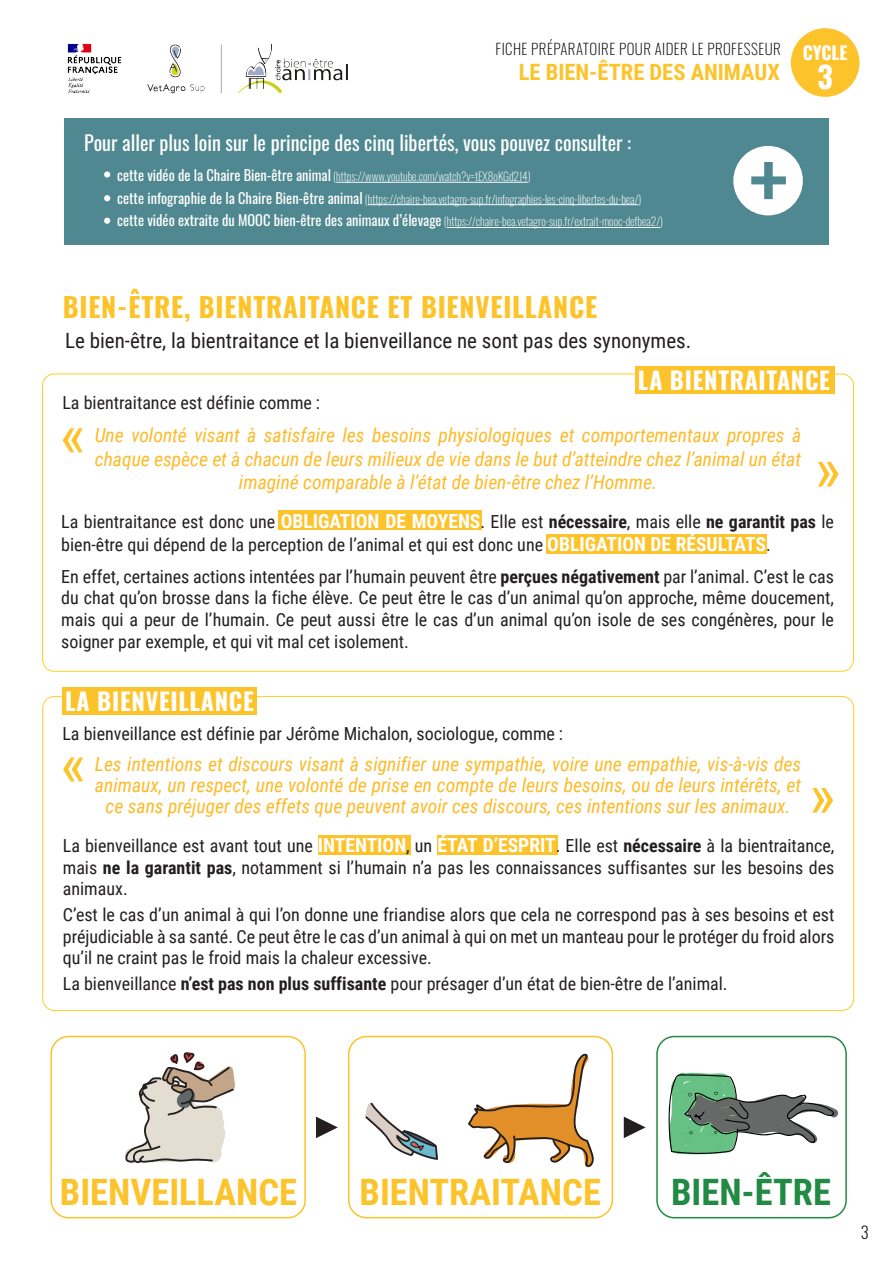
<style>
.page{position:relative;width:893px;height:1263px;background:#fff}
.page>*{position:absolute;margin:0;border:0;box-sizing:border-box;transform-origin:0 0}
.t1{font:500 90.75px "Oswald";color:#4f8890}
.t2{font:63.6px "Roboto Condensed";color:#fdc32a}
.t3{font:61.8px "Roboto Condensed";color:#fdc32a}
.t4{font:700 36.45px "Roboto Condensed";color:#fdc32a}
.t5{font:700 36.45px "Roboto Condensed";color:#218a43}
.t6{font:700 30px "Oswald";color:#fff}
.t7{font:700 27px "Oswald";letter-spacing:.03em;color:#fdc32a}
.t8{font:700 24px "Oswald";letter-spacing:.03em;color:#fff}
.t9{font:700 22.5px "Roboto Condensed";color:#fdc32a}
.t10{font:21px "Roboto Condensed";color:#231f20}
.t11{font:20.1px "Oswald";color:#fff}
.t12{font:italic 19.5px/23.4px "Roboto Condensed";color:#fdba28}
.t13{font:18px/21.6px "Roboto Condensed";color:#231f20;text-align:justify}
.t14{font:700 18px "Oswald";letter-spacing:-.005em;color:#fff}
.t15{font:300 16.5px "Oswald";color:#231f20}
.t16{font:200 15px "Oswald";letter-spacing:.03em;color:#000001}
.t17{font:14.4px "Oswald";color:#fff}
.t18{font:200 11.55px/22.8px "Oswald";color:#fff}
.s1{font-weight:400;font-size:14.4px}
.s2{font-weight:700;font-size:19.5px;color:#fff}
.s3{font-weight:700}
</style>
<div class="page">
<div style="left:50px;top:1036px;width:256px;height:182px;border:2px solid #fdc32a;border-radius:17px"></div>
<div style="left:348px;top:1036px;width:265px;height:182px;border:2px solid #fdc32a;border-radius:18px"></div>
<div style="left:656px;top:1036px;width:191px;height:182px;border:2px solid #218a43;border-radius:17px"></div>
<svg style="left:316px;top:1116px;width:22px;height:22px"></svg>
<svg style="left:624px;top:1116px;width:22px;height:22px"></svg>
<svg style="left:124px;top:1052px;width:111px;height:112px"></svg>
<svg style="left:468px;top:1053px;width:126px;height:115px"></svg>
<svg style="left:365px;top:1102px;width:73px;height:58px"></svg>
<svg style="left:668px;top:1072px;width:171px;height:83px"></svg>
<div style="left:437px;top:835px;width:120px;height:20px;background:#fdc32a"></div>
<div style="left:318px;top:835px;width:92px;height:20px;background:#fdc32a"></div>
<div style="left:62px;top:687px;width:195px;height:28px;background:#fdc32a"></div>
<div style="left:546px;top:534px;width:221px;height:20px;background:#fdc32a"></div>
<div style="left:278px;top:510px;width:204px;height:20px;background:#fdc32a"></div>
<div style="left:635px;top:366px;width:199px;height:28px;background:#fdc32a"></div>
<div style="left:791px;top:28px;width:68px;height:69px;background:#fdc32a;border-radius:50%"></div>
<img style="left:67px;top:43px;width:281px;height:51px">
<div style="left:64px;top:118px;width:765px;height:127px;background:#4f8890"></div>
<div style="left:733px;top:146px;width:70px;height:69px;background:#fff;border-radius:50%"></div>
<hr style="left:447px;top:227px;width:213px;height:1px;background:#fff">
<hr style="left:368px;top:204px;width:270px;height:1px;background:#fff">
<hr style="left:336px;top:182px;width:192px;height:1px;background:#fff">
<div style="left:104px;top:171px;width:6px;height:7px;background:#fff;border-radius:50%"></div>
<svg style="left:104px;top:195px;width:6px;height:6px"></svg>
<svg style="left:104px;top:218px;width:6px;height:6px"></svg>
<p class="t16" style="left:495px;top:36px;width:287px">FICHE PRÉPARATOIRE POUR AIDER LE PROFESSEUR</p>
<p class="t9" style="left:519px;top:56px;width:263px">LE BIEN-ÊTRE DES ANIMAUX</p>
<p class="t14" style="left:803px;top:37px;width:46px">CYCLE</p>
<h3 class="t6" style="left:817px;top:50px;width:17px">3</h3>
<p class="t11" style="left:84px;top:125px;width:549px">Pour aller plus loin sur le principe des cinq libertés, vous pouvez consulter :</p>
<p class="t18" style="left:117px;top:164px;width:415px"><span class="s1">cette vidéo de la Chaire Bien-être animal</span> (https://www.youtube.com/watch?v=tEX8oKGd2J4)</p>
<p class="t18" style="left:444px;top:186px;width:221px;text-indent:-327px"><span class="s1">cette infographie de la Chaire Bien-être animal</span> (https://chaire-bea.vetagro-sup.fr/infographies-les-cinq-libertes-du-bea/) (https://chaire-bea.vetagro-sup.fr/extrait-mooc-defbea2/)</p>
<p class="t17" style="left:117px;top:208px;width:326px">cette vidéo extraite du MOOC bien-être des animaux d’élevage</p>
<h1 class="t1" style="left:749px;top:100px;width:41px">+</h1>
<h3 class="t7" style="left:63px;top:283px;width:536px">BIEN-ÊTRE, BIENTRAITANCE ET BIENVEILLANCE</h3>
<p class="t10" style="left:65px;top:326px;width:628px">Le bien-être, la bientraitance et la bienveillance ne sont pas des synonymes.</p>
<p class="t13" style="left:62px;top:391px;width:259px">La bientraitance est définie comme :</p>
<h3 class="t8" style="left:638px;top:359px;width:194px">LA BIENTRAITANCE</h3>
<h3 class="t3" style="left:60px;top:392px;width:27px">«</h3>
<p class="t12" style="left:95px;top:423px;width:708px;text-align:center">Une volonté visant à satisfaire les besoins physiologiques et comportementaux propres à chaque espèce et à chacun de leurs milieux de vie dans le but d’atteindre chez l’animal un état imaginé comparable à l’état de bien-être chez l’Homme.</p>
<h2 class="t2" style="left:842px;top:524px;width:28px;rotate:-180deg">«</h2>
<p class="t13" style="left:61px;top:509px;width:774px;line-height:23.4px">La bientraitance est donc une <span class="s2">OBLIGATION DE MOYENS</span>. Elle est <span class="s3">nécessaire</span>, mais elle <span class="s3">ne garantit pas</span> le bien-être qui dépend de la perception de l’animal et qui est donc une <span class="s2">OBLIGATION DE RÉSULTATS</span>.</p>
<p class="t13" style="left:61px;top:565px;width:774px">En effet, certaines actions intentées par l’humain peuvent être <span class="s3">perçues négativement</span> par l’animal. C’est le cas du chat qu’on brosse dans la fiche élève. Ce peut être le cas d’un animal qu’on approche, même doucement, mais qui a peur de l’humain. Ce peut aussi être le cas d’un animal qu’on isole de ses congénères, pour le soigner par exemple, et qui vit mal cet isolement.</p>
<h3 class="t8" style="left:65px;top:680px;width:190px">LA BIENVEILLANCE</h3>
<p class="t13" style="left:62px;top:722px;width:502px">La bienveillance est définie par Jérôme Michalon, sociologue, comme :</p>
<h3 class="t3" style="left:60px;top:721px;width:27px">«</h3>
<p class="t12" style="left:95px;top:753px;width:708px;line-height:21px">Les intentions et discours visant à signifier une sympathie, voire une empathie, vis-à-vis des animaux, un respect, une volonté de prise en compte de leurs besoins, ou de leurs intérêts, et</p>
<p class="t12" style="left:106px;top:794px;width:686px">ce sans préjuger des effets que peuvent avoir ces discours, ces intentions sur les animaux.</p>
<h2 class="t2" style="left:836px;top:850px;width:28px;rotate:-180deg">«</h2>
<p class="t13" style="left:63px;top:834px;width:773px">La bienveillance est avant tout une <span class="s2">INTENTION</span>, un <span class="s2">ÉTAT D’ESPRIT</span>. Elle est <span class="s3">nécessaire</span> à la bientraitance, mais <span class="s3">ne la garantit pas</span>, notamment si l’humain n’a pas les connaissances suffisantes sur les besoins des animaux.</p>
<p class="t13" style="left:63px;top:903px;width:773px">C’est le cas d’un animal à qui l’on donne une friandise alors que cela ne correspond pas à ses besoins et est préjudiciable à sa santé. Ce peut être le cas d’un animal à qui on met un manteau pour le protéger du froid alors qu’il ne craint pas le froid mais la chaleur excessive.</p>
<p class="t13" style="left:63px;top:972px;width:666px">La bienveillance <span class="s3">n’est pas non plus suffisante</span> pour présager d’un état de bien-être de l’animal.</p>
<h3 class="t4" style="left:60px;top:1166px;width:239px">BIENVEILLANCE</h3>
<h3 class="t4" style="left:360px;top:1167px;width:243px">BIENTRAITANCE</h3>
<h3 class="t5" style="left:671px;top:1167px;width:161px">BIEN-ÊTRE</h3>
<p class="t15" style="left:861px;top:1217px;width:9px">3</p>
</div>
